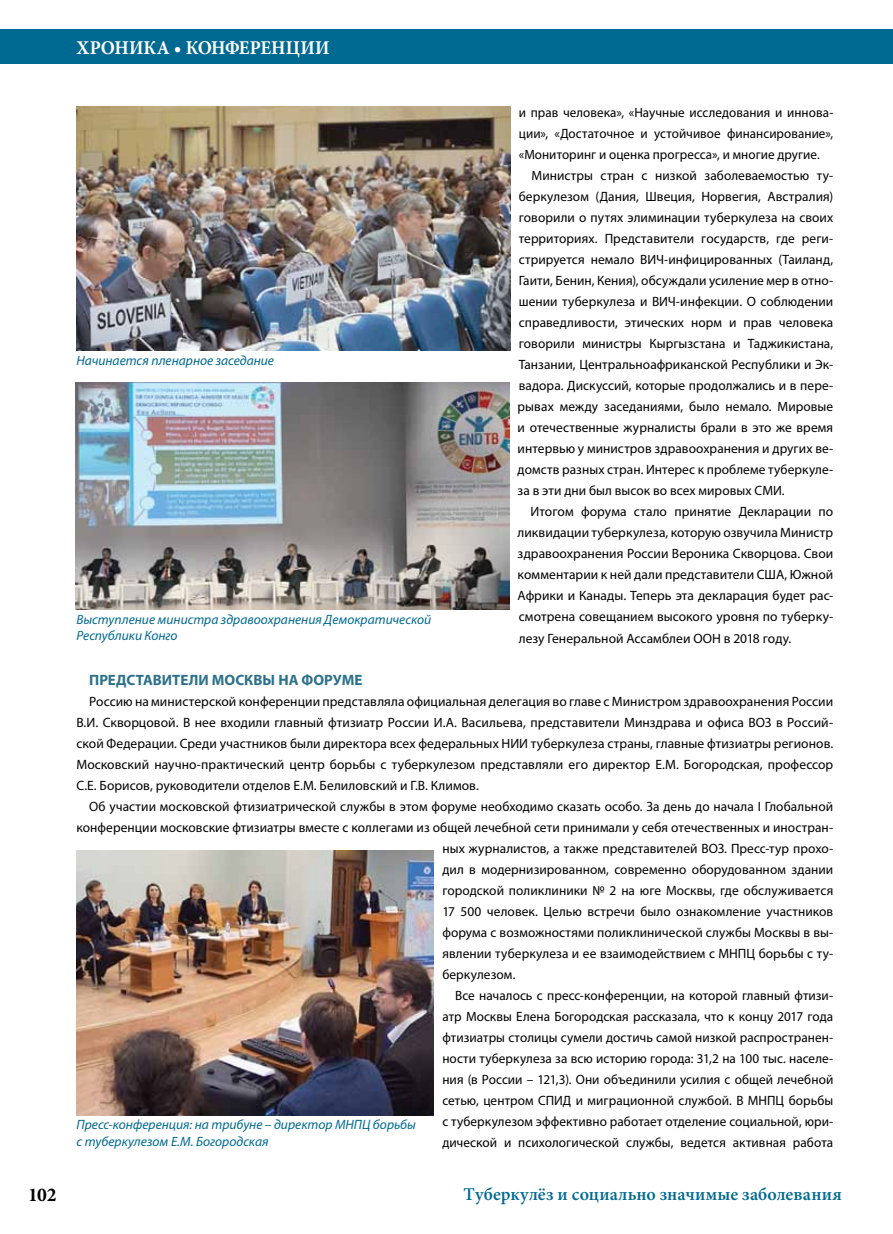
<style>
.page{position:relative;width:893px;height:1234px;background:#fff}
.page>*{position:absolute;margin:0;border:0;box-sizing:border-box;transform-origin:0 0}
.t1{font:700 19.5px "Minion Pro";letter-spacing:.005em;color:#fff;scale:.95 1}
.t2{font:700 19.5px "Minion Pro";color:#000}
.t3{font:600 18px "Minion Pro";letter-spacing:.01em;color:#006991}
.t4{font:700 15px "Myriad Pro";color:#2d718a}
.t5{font:13.5px/21px "Myriad Pro";letter-spacing:.005em;color:#000;text-align:justify}
.t6{font:italic 13.5px/16.2px "Myriad Pro";color:#006991}
</style>
<div class="page">
<div style="left:0;top:30px;width:893px;height:34px;background:#006991"></div>
<img style="left:77px;top:106px;width:433px;height:244px">
<img style="left:75px;top:382px;width:434px;height:227px">
<img style="left:77px;top:850px;width:357px;height:264px">
<h1 class="t1" style="left:77px;top:34px;width:268px">ХРОНИКА • КОНФЕРЕНЦИИ</h1>
<p class="t6" style="left:77px;top:352px;width:199px">Начинается пленарное заседание</p>
<p class="t6" style="left:77px;top:611px;width:356px">Выступление министра здравоохранения Демократической<br>Республики Конго</p>
<p class="t5" style="left:519px;top:102px;width:316px">и прав человека», «Научные исследования и иннова&shy;ции», «Достаточное и устойчивое финансирование», «Мониторинг и оценка прогресса», и многие другие.</p>
<p class="t5" style="left:518px;top:165px;width:317px;text-indent:14px">Министры стран с низкой заболеваемостью ту&shy;беркулезом (Дания, Швеция, Норвегия, Австралия) говорили о путях элиминации туберкулеза на своих территориях. Представители государств, где реги&shy;стрируется немало ВИЧ-инфицированных (Таиланд, Гаити, Бенин, Кения), обсуждали усиление мер в отно&shy;шении туберкулеза и ВИЧ-инфекции. О соблюдении справедливости, этических норм и прав человека говорили министры Кыргызстана и Таджикистана, Танзании, Центральноафриканской Республики и Эк&shy;вадора. Дискуссий, которые продолжались и в пере&shy;рывах между заседаниями, было немало. Мировые и отечественные журналисты брали в это же время интервью у министров здравоохранения и других ве&shy;домств разных стран. Интерес к проблеме туберкуле&shy;за в эти дни был высок во всех мировых СМИ.</p>
<p class="t5" style="left:518px;top:501px;width:317px;text-indent:13px">Итогом форума стало принятие Декларации по ликвидации туберкулеза, которую озвучила Министр здравоохранения России Вероника Скворцова. Свои комментарии к ней дали представители США, Южной Африки и Канады. Теперь эта декларация будет рас&shy;смотрена совещанием высокого уровня по туберку&shy;лезу Генеральной Ассамблеи ООН в 2018 году.</p>
<p class="t4" style="left:89px;top:669px;width:275px">ПРЕДСТАВИТЕЛИ МОСКВЫ НА ФОРУМЕ</p>
<p class="t5" style="left:76px;top:690px;width:758px;text-indent:13px">Россию на министерской конференции представляла официальная делегация во главе с Министром здравоохранения России В.И. Скворцовой. В нее входили главный фтизиатр России И.А. Васильева, представители Минздрава и офиса ВОЗ в Россий&shy;ской Федерации. Среди участников были директора всех федеральных НИИ туберкулеза страны, главные фтизиатры регионов.<br>Московский научно-практический центр борьбы с туберкулезом представляли его директор Е.М. Богородская, профессор С.Е. Борисов, руководители отделов Е.М. Белиловский и Г.В. Климов.</p>
<p class="t5" style="left:89px;top:795px;width:745px">Об участии московской фтизиатрической службы в этом форуме необходимо сказать особо. За день до начала I Глобальной</p>
<p class="t5" style="left:76px;top:816px;width:758px">конференции московские фтизиатры вместе с коллегами из общей лечебной сети принимали у себя отечественных и иностран-</p>
<p class="t5" style="left:442px;top:837px;width:393px">ных журналистов, а также представителей ВОЗ. Пресс-тур прохо-</p>
<p class="t5" style="left:442px;top:858px;width:392px">дил в модернизированном, современно оборудованном здании</p>
<p class="t5" style="left:442px;top:879px;width:392px">городской поликлиники № 2 на юге Москвы, где обслуживается</p>
<p class="t5" style="left:442px;top:900px;width:392px">17 500 человек. Целью встречи было ознакомление участников</p>
<p class="t5" style="left:442px;top:921px;width:393px">форума с возможностями поликлинической службы Москвы в вы-</p>
<p class="t5" style="left:442px;top:942px;width:393px">явлении туберкулеза и ее взаимодействием с МНПЦ борьбы с ту-</p>
<p class="t5" style="left:442px;top:963px;width:75px">беркулезом.</p>
<p class="t5" style="left:455px;top:984px;width:380px">Все началось с пресс-конференции, на которой главный фтизи-</p>
<p class="t5" style="left:442px;top:1005px;width:392px">атр Москвы Елена Богородская рассказала, что к концу 2017 года</p>
<p class="t5" style="left:442px;top:1026px;width:393px">фтизиатры столицы сумели достичь самой низкой распространен-</p>
<p class="t5" style="left:442px;top:1047px;width:393px">ности туберкулеза за всю историю города: 31,2 на 100 тыс. населе-</p>
<p class="t5" style="left:442px;top:1068px;width:392px">ния (в России – 121,3). Они объединили усилия с общей лечебной</p>
<p class="t5" style="left:442px;top:1089px;width:392px">сетью, центром СПИД и миграционной службой. В МНПЦ борьбы</p>
<p class="t5" style="left:442px;top:1110px;width:393px">с туберкулезом эффективно работает отделение социальной, юри-</p>
<p class="t5" style="left:442px;top:1131px;width:392px">дической и психологической службы, ведется активная работа</p>
<p class="t6" style="left:77px;top:1116px;width:341px">Пресс-конференция: на трибуне – директор МНПЦ борьбы с туберкулезом Е.М. Богородская</p>
<h1 class="t2" style="left:28px;top:1180px;width:30px">102</h1>
<h2 class="t3" style="left:463px;top:1181px;width:380px">Туберкулёз и социально значимые заболевания</h2>
</div>
